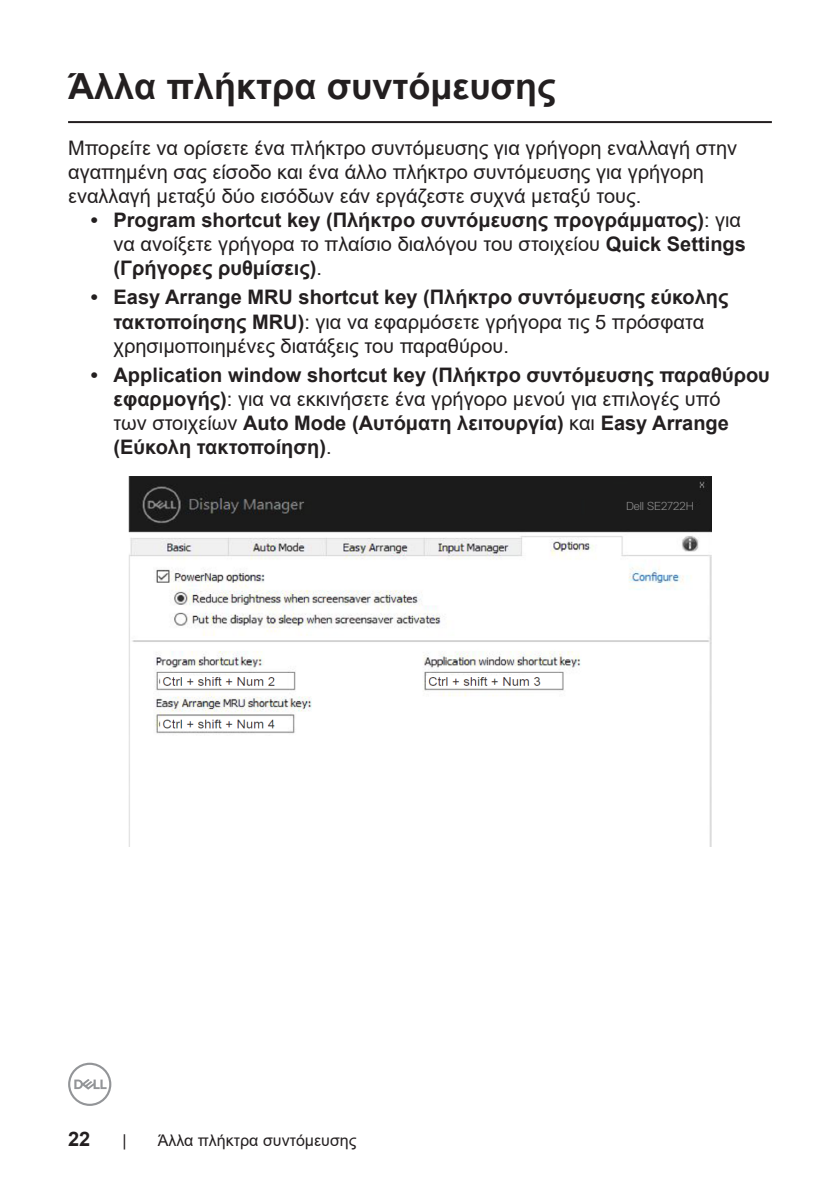
<style>
.page{position:relative;width:840px;height:1191px;background:#fff}
.page>*{position:absolute;margin:0;border:0;box-sizing:border-box;transform-origin:0 0}
.Head_1{font:700 36px "Arial";color:#231f20}
.t1{font:700 20px/24px "Arial";color:#231f20}
.Paragraph{font:20px/24px "Arial";color:#231f20}
.t2{font:16px "Arial";color:#231f20}
.t3{font:300 11.6px "Dell Replica";color:#939393;scale:1.04 1}
.s1{font-weight:400}
.s2{font-weight:700}
</style>
<div class="page">
<svg style="left:68px;top:1062px;width:43px;height:44px"></svg>
<hr style="left:68px;top:121px;width:703px;height:2px;background:#231f20">
<img style="left:128px;top:476px;width:583px;height:370px">
<div style="left:168px;top:793px;width:5px;height:11px;background:#fff"></div>
<div style="left:585px;top:489px;width:108px;height:30px;background:#1b1b1b"></div>
<div style="left:152px;top:736px;width:206px;height:57px;background:#fff"></div>
<p class="Head_1" style="left:68px;top:61px;width:489px">Άλλα πλήκτρα συντόμευσης</p>
<p class="Paragraph" style="left:68px;top:136px;width:670px">Μπορείτε να ορίσετε ένα πλήκτρο συντόμευσης για γρήγορη εναλλαγή στην αγαπημένη σας είσοδο και ένα άλλο πλήκτρο συντόμευσης για γρήγορη εναλλαγή μεταξύ δύο εισόδων εάν εργάζεστε συχνά μεταξύ τους.</p>
<p class="t1" style="left:113px;top:208px;width:633px;text-indent:-23px">• Program shortcut key (Πλήκτρο συντόμευσης προγράμματος)<span class="s1">: για να ανοίξετε γρήγορα το πλαίσιο διαλόγου του στοιχείου</span> Quick Settings (Γρήγορες ρυθμίσεις)<span class="s1">.</span></p>
<p class="Paragraph" style="left:113px;top:285px;width:616px;text-indent:-23px"><span class="s2">• Easy Arrange MRU shortcut key (Πλήκτρο συντόμευσης εύκολης τακτοποίησης MRU)</span>: για να εφαρμόσετε γρήγορα τις 5 πρόσφατα χρησιμοποιημένες διατάξεις του παραθύρου.</p>
<p class="t1" style="left:113px;top:363px;width:657px;text-indent:-23px">• Application window shortcut key (Πλήκτρο συντόμευσης παραθύρου εφαρμογής)<span class="s1">: για να εκκινήσετε ένα γρήγορο μενού για επιλογές υπό<br>των στοιχείων</span> Auto Mode (Αυτόματη λειτουργία) <span class="s1">και</span> Easy Arrange (Εύκολη τακτοποίηση)<span class="s1">.</span></p>
<p class="t1" style="left:68px;top:1127px;width:24px">22</p>
<p class="t2" style="left:122px;top:1129px;width:6px">|</p>
<p class="t2" style="left:158px;top:1129px;width:200px">Άλλα πλήκτρα συντόμευσης</p>
<p class="t3" style="left:625px;top:499px;width:67px">Dell SE2722H</p>
</div>
